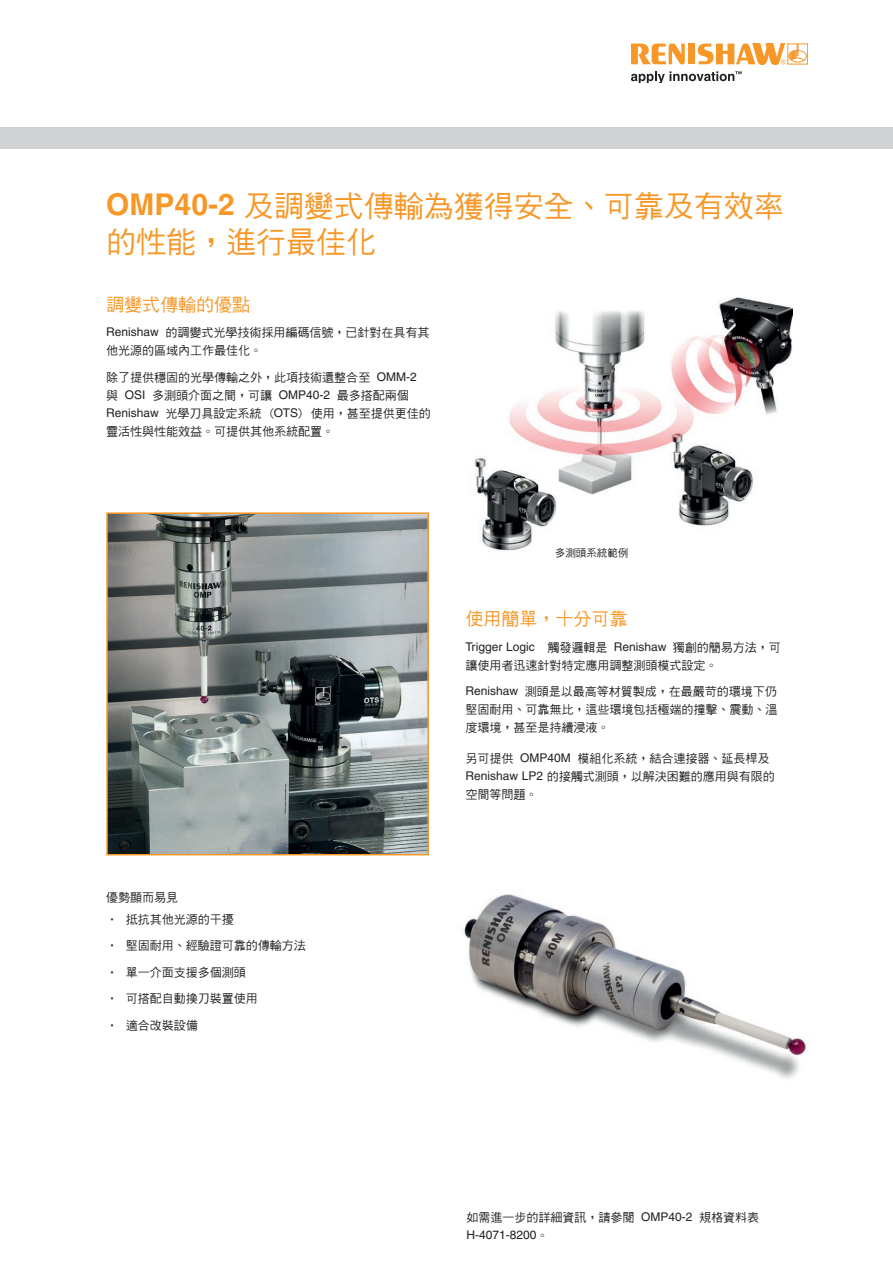
<style>
.page{position:relative;width:893px;height:1263px;background:#fff}
.page>*{position:absolute;margin:0;border:0;box-sizing:border-box;transform-origin:0 0}
.t1{font:30px/36px "DF Hei Md HK BF";color:#f79727}
.Text{font:18px "DF Hei Md HK BF";color:#f79727}
.Text-2{font:12px/18px "DF Hei Md HK BF";color:#231f20}
.Heading_2_black{font:10.5px "DF Hei Md HK BF";color:#231f20}
.s1{font-family:"Helvetica";font-weight:700}
.s2{font-family:"Helvetica"}
.s3{font-family:"Helvetica CE"}
</style>
<div class="page">
<div style="left:0;top:128px;width:893px;height:21px;background:#d1d2d4"></div>
<svg style="left:631px;top:43px;width:54px;height:21px"></svg>
<div style="left:688px;top:44px;width:7px;height:20px;background:#f79727"></div>
<div style="left:787px;top:44px;width:21px;height:20px;border:1px solid #f79727"></div>
<div style="left:789px;top:50px;width:18px;height:12px;border:1px solid #f79727;border-radius:50%"></div>
<svg style="left:698px;top:43px;width:106px;height:22px"></svg>
<svg style="left:631px;top:71px;width:111px;height:12px"></svg>
<img style="left:109px;top:515px;width:317px;height:337px">
<div style="left:106px;top:512px;width:323px;height:343px;border:2px solid #f79727"></div>
<img style="left:474px;top:298px;width:318px;height:253px">
<img style="left:462px;top:894px;width:345px;height:185px">
<svg style="left:554px;top:537px;width:76px;height:14px"></svg>
<p class="t1" style="left:106px;top:187px;width:679px"><span class="s1">OMP40-2</span> 及調變式傳輸為獲得安全、可靠及有效率的性能，進行最佳化</p>
<p class="Text" style="left:106px;top:295px;width:145px">調變式傳輸的優點</p>
<p class="Text-2" style="left:106px;top:324px;width:325px"><span class="s2">Renishaw</span> 的調變式光學技術採用編碼信號，已針對在具有其他光源的區域內工作最佳化。</p>
<p class="Text-2" style="left:106px;top:368px;width:326px">除了提供穩固的光學傳輸之外，此項技術還整合至 <span class="s2">OMM-2</span>與 <span class="s3">OSI</span> 多測頭介面之間，可讓 <span class="s2">OMP40-2</span> 最多搭配兩個<br><span class="s3">Renishaw</span> 光學刀具設定系統 (<span class="s3">OTS</span>) 使用，甚至提供更佳的靈活性與性能效益。可提供其他系統配置。</p>
<p class="Text-2" style="left:106px;top:888px;width:73px">優勢顯而易見</p>
<p class="Text-2" style="left:106px;top:910px;width:129px">• 抵抗其他光源的干擾</p>
<p class="Text-2" style="left:106px;top:937px;width:201px">• 堅固耐用、經驗證可靠的傳輸方法</p>
<p class="Text-2" style="left:106px;top:963px;width:141px">• 單一介面支援多個測頭</p>
<p class="Text-2" style="left:106px;top:990px;width:153px">• 可搭配自動換刀裝置使用</p>
<p class="Text-2" style="left:106px;top:1016px;width:93px">• 適合改裝設備</p>
<p class="Heading_2_black" style="left:555px;top:547px;width:75px">多測頭系統範例</p>
<p class="Text" style="left:466px;top:610px;width:163px">使用簡單，十分可靠</p>
<p class="Text-2" style="left:466px;top:638px;width:317px"><span class="s3">Trigger Logic</span>™ 觸發邏輯是 <span class="s3">Renishaw</span> 獨創的簡易方法，可讓使用者迅速針對特定應用調整測頭模式設定。</p>
<p class="Text-2" style="left:466px;top:683px;width:313px;text-align:justify"><span class="s3">Renishaw</span> 測頭是以最高等材質製成，在最嚴苛的環境下仍堅固耐用、可靠無比，這些環境包括極端的撞擊、震動、溫度環境，甚至是持續浸液。</p>
<p class="Text-2" style="left:466px;top:750px;width:311px">另可提供 <span class="s3">OMP40M</span> 模組化系統，結合連接器、延長桿及<br><span class="s3">Renishaw LP2</span> 的接觸式測頭，以解決困難的應用與有限的空間等問題。</p>
<p class="Text-2" style="left:466px;top:1208px;width:294px">如需進一步的詳細資訊，請參閱 <span class="s3">OMP40-2</span> 規格資料表<br><span class="s3">H-4071-8200</span>。</p>
</div>
